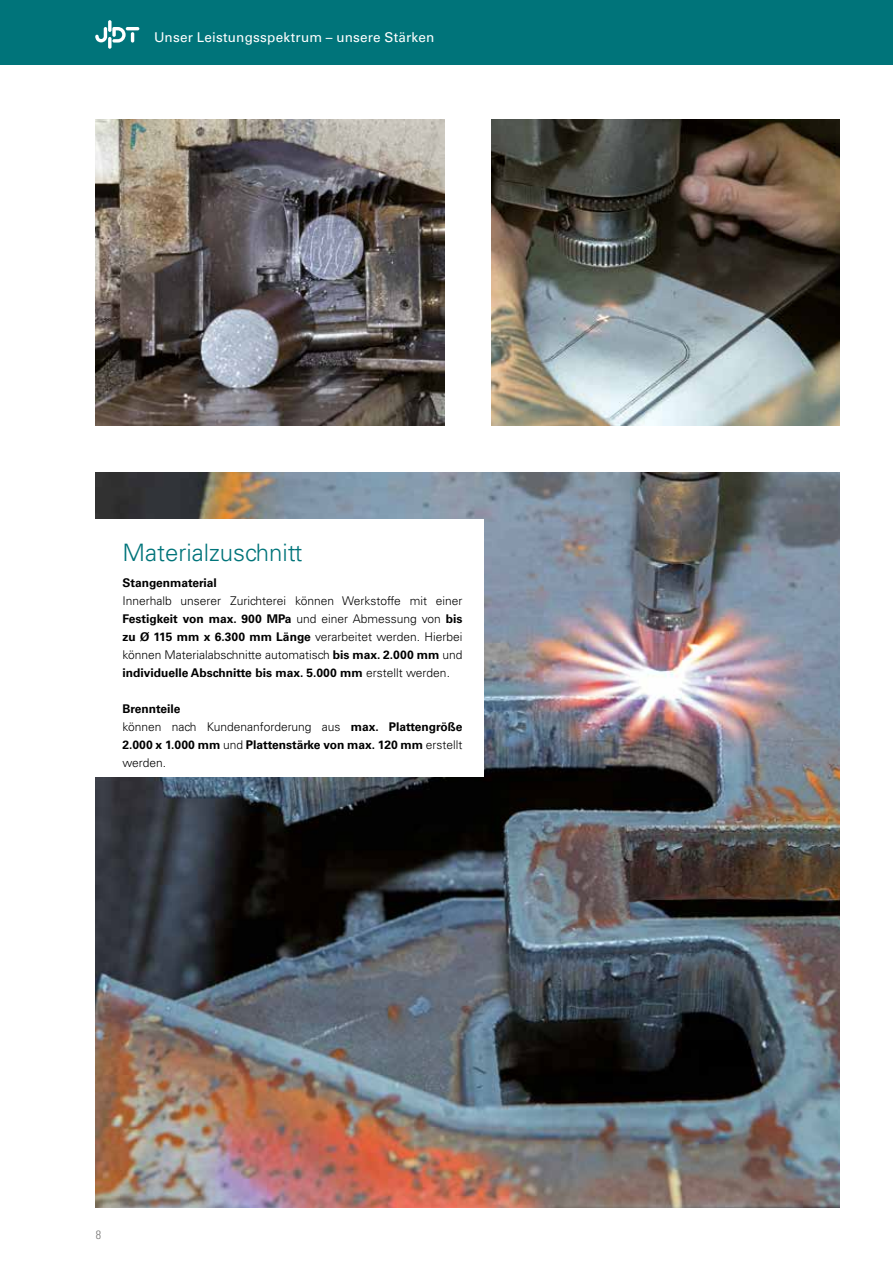
<style>
.page{position:relative;width:893px;height:1263px;background:#fff}
.page>*{position:absolute;margin:0;border:0;box-sizing:border-box;transform-origin:0 0}
.t1{font:300 24px "Univers LT Std";color:#00747a}
.t2{font:13.5px "Univers LT Std";letter-spacing:.015em;color:#fff}
.t3{font:300 12px/18px "Univers LT Std";color:#000;text-align:justify}
.t4{font:700 12px/18px "Univers LT Std";color:#000}
.t5{font:300 condensed 12px "Univers LT Std";color:#757473}
.s1{font-weight:700}
.s2{font-weight:300}
</style>
<div class="page">
<div style="left:0;top:0;width:893px;height:65px;background:#00747a"></div>
<svg style="left:108px;top:20px;width:4px;height:12px"></svg>
<svg style="left:108px;top:37px;width:4px;height:12px"></svg>
<svg style="left:95px;top:27px;width:44px;height:16px"></svg>
<img style="left:96px;top:472px;width:744px;height:735px">
<div style="left:91px;top:519px;width:393px;height:257px;background:#fff"></div>
<img style="left:96px;top:119px;width:348px;height:306px">
<img style="left:491px;top:119px;width:349px;height:306px">
<p class="t2" style="left:154px;top:29px;width:282px">Unser Leistungsspektrum – unsere Stärken</p>
<h1 class="t1" style="left:122px;top:538px;width:182px">Materialzuschnitt</h1>
<p class="t4" style="left:122px;top:574px;width:96px">Stangenmaterial</p>
<p class="t3" style="left:122px;top:592px;width:342px">Innerhalb unserer Zurichterei können Werkstoffe mit einer <span class="s1">Festigkeit von max. 900 MPa</span> und einer Abmessung von <span class="s1">bis zu Ø 115 mm x 6.300 mm Länge</span> verarbeitet werden. Hierbei können Materialabschnitte automatisch <span class="s1">bis max. 2.000 mm</span> und <span class="s1">individuelle Abschnitte bis max. 5.000 mm</span> erstellt werden.</p>
<p class="t4" style="left:122px;top:700px;width:342px">Brennteile<br><span class="s2">können nach Kundenanforderung aus</span> max. Plattengröße 2.000 x 1.000 mm <span class="s2">und</span> Plattenstärke von max. 120 mm <span class="s2">erstellt werden.</span></p>
<p class="t5" style="left:96px;top:1227px;width:7px">8</p>
</div>
